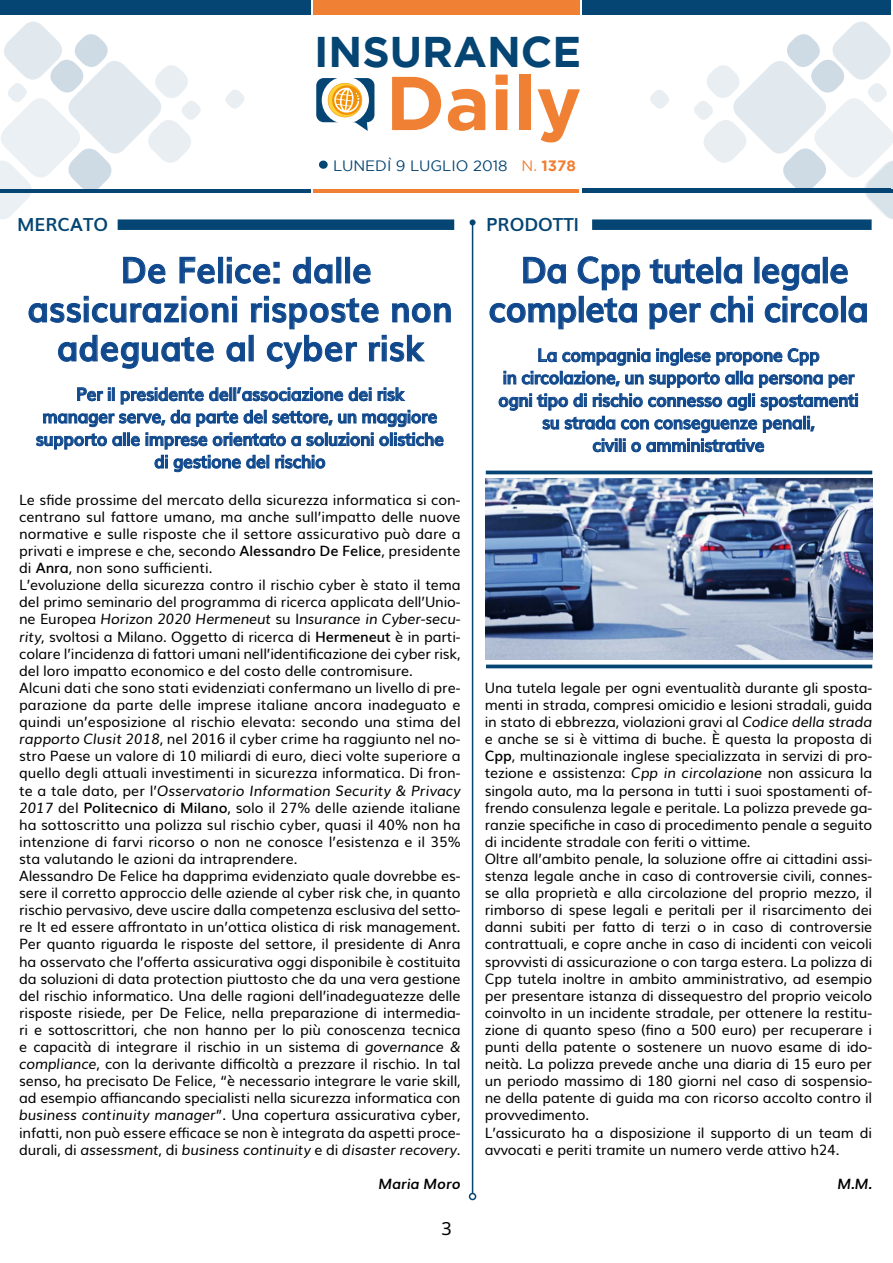
<style>
.page{position:relative;width:893px;height:1263px;background:#fff}
.page>*{position:absolute;margin:0;border:0;box-sizing:border-box;transform-origin:0 0}
.t1{font:700 76.05px "Gotham";color:#f08033}
.t2{font:700 42.9px "Gotham";color:#054573}
.t3{font:700 36px/39px "Muli";color:#0f488c;text-align:center;scale:.95 1}
.t4{font:700 36px/39px "Muli";letter-spacing:-.02em;color:#0f488c;text-align:center;scale:.95 1}
.t5{font:700 18px/22.5px "Muli";letter-spacing:-.02em;color:#0f488c;text-align:center;scale:.95 1}
.t6{font:700 18px "Muli";color:#054573}
.t7{font:18px "Noto Sans";color:#000}
.t8{font:15px "Gotham";color:#054573}
.t9{font:14.25px/17.1px "Muli";letter-spacing:-.01em;color:#000}
.t10{font:italic 700 14.25px "Muli";color:#000}
.s1{color:#f08033}
.s2{font-weight:700;color:#f08033}
.s3{font-weight:600}
.s4{font-style:italic}
</style>
<div class="page">
<div style="left:0;top:0;width:310px;height:15px;background:#054573"></div>
<div style="left:583px;top:0;width:308px;height:14px;background:#054573"></div>
<div style="left:313px;top:0;width:267px;height:15px;background:#f08033"></div>
<hr style="left:0;top:189px;width:310px;height:3px;background:#054573">
<hr style="left:583px;top:188px;width:308px;height:4px;background:#054573">
<hr style="left:314px;top:189px;width:265px;height:3px;background:#f08033">
<div style="left:316px;top:78px;width:58px;height:44px;background:#054573;border-radius:8px"></div>
<div style="left:322px;top:77px;width:47px;height:47px;background:#fff;border-radius:50%"></div>
<svg style="left:328px;top:83px;width:40px;height:48px"></svg>
<div style="left:319px;top:161px;width:9px;height:8px;background:#054573;border-radius:50%"></div>
<svg style="left:225px;top:90px;width:20px;height:19px"></svg>
<svg style="left:650px;top:90px;width:19px;height:19px"></svg>
<svg style="left:0;top:21px;width:203px;height:203px"></svg>
<svg style="left:691px;top:14px;width:202px;height:205px"></svg>
<img style="left:486px;top:478px;width:386px;height:181px">
<hr style="left:486px;top:471px;width:386px;height:3px;background:#054573">
<hr style="left:486px;top:665px;width:386px;height:3px;background:#054573">
<svg style="left:123px;top:257px;width:43px;height:27px"></svg>
<svg style="left:179px;top:257px;width:36px;height:27px"></svg>
<div style="left:218px;top:257px;width:5px;height:26px;border:1px solid #0f488c"></div>
<svg style="left:227px;top:257px;width:53px;height:27px"></svg>
<svg style="left:293px;top:257px;width:40px;height:27px"></svg>
<div style="left:336px;top:257px;width:5px;height:26px;border:1px solid #0f488c"></div>
<div style="left:345px;top:257px;width:5px;height:26px;border:1px solid #0f488c"></div>
<svg style="left:353px;top:264px;width:18px;height:20px"></svg>
<svg style="left:28px;top:296px;width:209px;height:27px"></svg>
<div style="left:232px;top:303px;width:5px;height:19px;border:1px solid #0f488c"></div>
<svg style="left:58px;top:335px;width:156px;height:34px"></svg>
<svg style="left:226px;top:342px;width:19px;height:20px"></svg>
<svg style="left:251px;top:296px;width:200px;height:74px"></svg>
<svg style="left:77px;top:387px;width:33px;height:14px"></svg>
<div style="left:112px;top:387px;width:3px;height:14px;border:1px solid #0f488c"></div>
<svg style="left:121px;top:387px;width:222px;height:17px"></svg>
<svg style="left:349px;top:387px;width:22px;height:14px"></svg>
<svg style="left:378px;top:387px;width:27px;height:14px"></svg>
<svg style="left:36px;top:410px;width:407px;height:39px"></svg>
<svg style="left:155px;top:455px;width:13px;height:14px"></svg>
<svg style="left:174px;top:455px;width:95px;height:17px"></svg>
<svg style="left:275px;top:455px;width:50px;height:14px"></svg>
<svg style="left:523px;top:257px;width:43px;height:27px"></svg>
<svg style="left:577px;top:256px;width:63px;height:35px"></svg>
<svg style="left:649px;top:258px;width:65px;height:26px"></svg>
<div style="left:716px;top:257px;width:5px;height:26px;border:1px solid #0f488c"></div>
<svg style="left:723px;top:264px;width:19px;height:20px"></svg>
<div style="left:823px;top:257px;width:5px;height:26px;border:1px solid #0f488c"></div>
<svg style="left:489px;top:303px;width:88px;height:27px"></svg>
<div style="left:579px;top:296px;width:5px;height:26px;border:1px solid #0f488c"></div>
<svg style="left:586px;top:297px;width:51px;height:26px"></svg>
<svg style="left:649px;top:303px;width:52px;height:27px"></svg>
<svg style="left:710px;top:296px;width:43px;height:27px"></svg>
<div style="left:748px;top:303px;width:5px;height:19px;border:1px solid #0f488c"></div>
<svg style="left:762px;top:264px;width:105px;height:59px"></svg>
<svg style="left:499px;top:348px;width:359px;height:104px"></svg>
<div style="left:118px;top:219px;width:336px;height:11px;background:#054573"></div>
<div style="left:592px;top:219px;width:280px;height:11px;background:#054573"></div>
<hr style="left:472px;top:222px;width:1px;height:971px;background:#054573">
<svg style="left:470px;top:219px;width:6px;height:6px"></svg>
<div style="left:469px;top:1193px;width:7px;height:7px;border:2px solid #054573;border-radius:50%"></div>
<h2 class="t2" style="left:314px;top:27px;width:269px">INSURANCE</h2>
<h1 class="t1" style="left:386px;top:59px;width:197px">Daily</h1>
<p class="t8" style="left:333px;top:157px;width:244px">LUNEDÌ 9 LUGLIO 2018 <span class="s1">N.</span> <span class="s2">1378</span></p>
<p class="t6" style="left:17px;top:210px;width:93px">MERCATO</p>
<p class="t6" style="left:486px;top:210px;width:94px">PRODOTTI</p>
<h3 class="t3" style="left:27px;top:248px;width:449px">De Felice: dalle assicurazioni risposte non adeguate al cyber risk</h3>
<p class="t5" style="left:36px;top:382px;width:431px">Per il presidente dell’associazione dei risk<br>manager serve, da parte del settore, un maggiore supporto alle imprese orientato a soluzioni olistiche di gestione del rischio</p>
<p class="t9" style="left:19px;top:490px;width:443px">Le sfide prossime del mercato della sicurezza informatica si con&shy;centrano sul fattore umano, ma anche sull’impatto delle nuove normative e sulle risposte che il settore assicurativo può dare a privati e imprese e che, secondo <span class="s3">Alessandro De Felice</span>, presidente di <span class="s3">Anra</span>, non sono sufficienti.<br>L’evoluzione della sicurezza contro il rischio cyber è stato il tema del primo seminario del programma di ricerca applicata dell’Unio&shy;ne Europea <span class="s4">Horizon 2020 Hermeneut</span> su I<span class="s4">nsurance in Cyber-secu&shy;rity</span>, svoltosi a Milano. Oggetto di ricerca di <span class="s3">Hermeneut</span> è in parti&shy;colare l’incidenza di fattori umani nell’identificazione dei cyber risk, del loro impatto economico e del costo delle contromisure.<br>Alcuni dati che sono stati evidenziati confermano un livello di pre&shy;parazione da parte delle imprese italiane ancora inadeguato e quindi un’esposizione al rischio elevata: secondo una stima del <span class="s4">rapporto Clusit 2018</span>, nel 2016 il cyber crime ha raggiunto nel no&shy;stro Paese un valore di 10 miliardi di euro, dieci volte superiore a quello degli attuali investimenti in sicurezza informatica. Di fron&shy;te a tale dato, per l’<span class="s4">Osservatorio Information Security &amp; Privacy 2017</span> del <span class="s3">Politecnico di Milano</span>, solo il 27% delle aziende italiane ha sottoscritto una polizza sul rischio cyber, quasi il 40% non ha intenzione di farvi ricorso o non ne conosce l’esistenza e il 35% sta valutando le azioni da intraprendere.<br>Alessandro De Felice ha dapprima evidenziato quale dovrebbe es&shy;sere il corretto approccio delle aziende al cyber risk che, in quanto rischio pervasivo, deve uscire dalla competenza esclusiva del setto&shy;re It ed essere affrontato in un’ottica olistica di risk management.<br>Per quanto riguarda le risposte del settore, il presidente di Anra ha osservato che l’offerta assicurativa oggi disponibile è costituita da soluzioni di data protection piuttosto che da una vera gestione del rischio informatico. Una delle ragioni dell’inadeguatezze delle risposte risiede, per De Felice, nella preparazione di intermedia&shy;ri e sottoscrittori, che non hanno per lo più conoscenza tecnica e capacità di integrare il rischio in un sistema di <span class="s4">governance &amp; compliance</span>, con la derivante difficoltà a prezzare il rischio. In tal senso, ha precisato De Felice, “è necessario integrare le varie skill, ad esempio affiancando specialisti nella sicurezza informatica con <span class="s4">business continuity manager</span>”. Una copertura assicurativa cyber, infatti, non può essere efficace se non è integrata da aspetti proce&shy;durali, di <span class="s4">assessment</span>, di <span class="s4">business continuity</span> e di <span class="s4">disaster recovery</span>.</p>
<p class="t10" style="left:378px;top:1172px;width:84px">Maria Moro</p>
<p class="t7" style="left:441px;top:1216px;width:12px">3</p>
<h3 class="t4" style="left:488px;top:248px;width:402px">Da Cpp tutela legale completa per chi circola</h3>
<p class="t5" style="left:498px;top:343px;width:381px">La compagnia inglese propone Cpp<br>in circolazione, un supporto alla persona per ogni tipo di rischio connesso agli spostamenti su strada con conseguenze penali,<br>civili o amministrative</p>
<p class="t9" style="left:485px;top:678px;width:389px">Una tutela legale per ogni eventualità durante gli sposta&shy;menti in strada, compresi omicidio e lesioni stradali, guida in stato di ebbrezza, violazioni gravi al <span class="s4">Codice della strada </span>e anche se si è vittima di buche. È questa la proposta di <span class="s3">Cpp</span>, multinazionale inglese specializzata in servizi di pro&shy;tezione e assistenza: <span class="s4">Cpp in circolazione</span> non assicura la singola auto, ma la persona in tutti i suoi spostamenti of&shy;frendo consulenza legale e peritale. La polizza prevede ga&shy;ranzie specifiche in caso di procedimento penale a seguito di incidente stradale con feriti o vittime.<br>Oltre all’ambito penale, la soluzione offre ai cittadini assi&shy;stenza legale anche in caso di controversie civili, connes&shy;se alla proprietà e alla circolazione del proprio mezzo, il rimborso di spese legali e peritali per il risarcimento dei danni subiti per fatto di terzi o in caso di controversie contrattuali, e copre anche in caso di incidenti con veicoli sprovvisti di assicurazione o con targa estera. La polizza di Cpp tutela inoltre in ambito amministrativo, ad esempio per presentare istanza di dissequestro del proprio veicolo coinvolto in un incidente stradale, per ottenere la restitu&shy;zione di quanto speso (fino a 500 euro) per recuperare i punti della patente o sostenere un nuovo esame di ido&shy;neità. La polizza prevede anche una diaria di 15 euro per un periodo massimo di 180 giorni nel caso di sospensio&shy;ne della patente di guida ma con ricorso accolto contro il provvedimento.<br>L’assicurato ha a disposizione il supporto di un team di avvocati e periti tramite un numero verde attivo h24.</p>
<p class="t10" style="left:837px;top:1172px;width:36px">M.M.</p>
</div>
